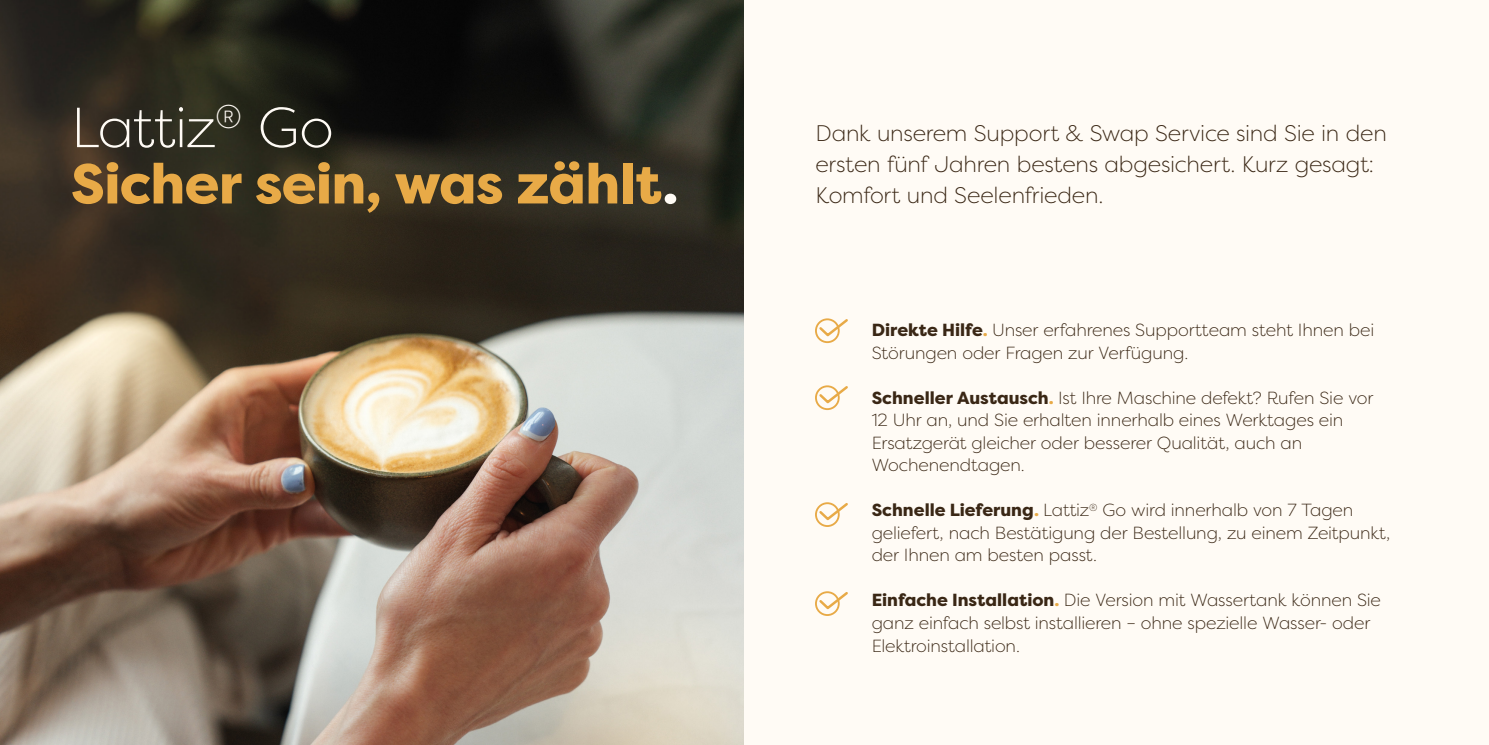
<style>
.page{position:relative;width:1489px;height:745px;background:#fff}
.page>*{position:absolute;margin:0;border:0;box-sizing:border-box;transform-origin:0 0}
.t1{font:800 56.25px/56.2px "Filson Pro";letter-spacing:-.01em;color:#e8aa47}
.t2{font:300 22.5px/31px "Filson Pro";letter-spacing:-.01em;color:#3a2715}
.t3{font:300 17.5px/22.5px "Filson Pro";letter-spacing:-.005em;color:#3a2715}
.s1{font-weight:300;color:#fffbf5}
.s2{color:#fffbf5}
.s3{font-weight:800}
.s4{font-weight:800;color:#e8aa47}
</style>
<div class="page">
<img style="left:0;top:0;width:744px;height:744px">
<div style="left:744px;top:0;width:744px;height:744px;background:#fffbf5"></div>
<div style="left:815px;top:318px;width:24px;height:25px;border:2px solid #e8aa47;border-radius:50%"></div>
<svg style="left:817px;top:318px;width:31px;height:20px"></svg>
<div style="left:815px;top:385px;width:24px;height:25px;border:2px solid #e8aa47;border-radius:50%"></div>
<svg style="left:817px;top:385px;width:31px;height:20px"></svg>
<div style="left:815px;top:502px;width:24px;height:24px;border:2px solid #e8aa47;border-radius:50%"></div>
<svg style="left:817px;top:502px;width:31px;height:20px"></svg>
<div style="left:815px;top:591px;width:24px;height:24px;border:2px solid #e8aa47;border-radius:50%"></div>
<svg style="left:817px;top:591px;width:31px;height:20px"></svg>
<h1 class="t1" style="left:71px;top:100px;width:609px"><span class="s1">Lattiz</span><sup>®</sup> <span class="s1">Go<br></span>Sicher sein, was zählt<span class="s2">.</span></h1>
<p class="t2" style="left:815px;top:117px;width:573px">Dank unserem Support &amp; Swap Service sind Sie in den ersten fünf Jahren bestens abgesichert. Kurz gesagt:<br>Komfort und Seelenfrieden.</p>
<p class="t3" style="left:871px;top:318px;width:504px"><span class="s3">Direkte Hilfe</span><span class="s4">.</span> Unser erfahrenes Supportteam steht Ihnen bei<br>Störungen oder Fragen zur Verfügung.</p>
<p class="t3" style="left:871px;top:385px;width:503px"><span class="s3">Schneller Austausch</span><span class="s4">.</span> Ist Ihre Maschine defekt? Rufen Sie vor 12 Uhr an, und Sie erhalten innerhalb eines Werktages ein Ersatzgerät gleicher oder besserer Qualität, auch an Wochenendtagen.</p>
<p class="t3" style="left:871px;top:498px;width:520px"><span class="s3">Schnelle Lieferung</span><span class="s4">.</span> Lattiz<sup>®</sup> Go wird innerhalb von 7 Tagen geliefert, nach Bestätigung der Bestellung, zu einem Zeitpunkt, der Ihnen am besten passt.</p>
<p class="t3" style="left:871px;top:588px;width:511px"><span class="s3">Einfache Installation</span><span class="s4">.</span> Die Version mit Wassertank können Sie ganz einfach selbst installieren – ohne spezielle Wasser- oder<br>Elektroinstallation.</p>
</div>
